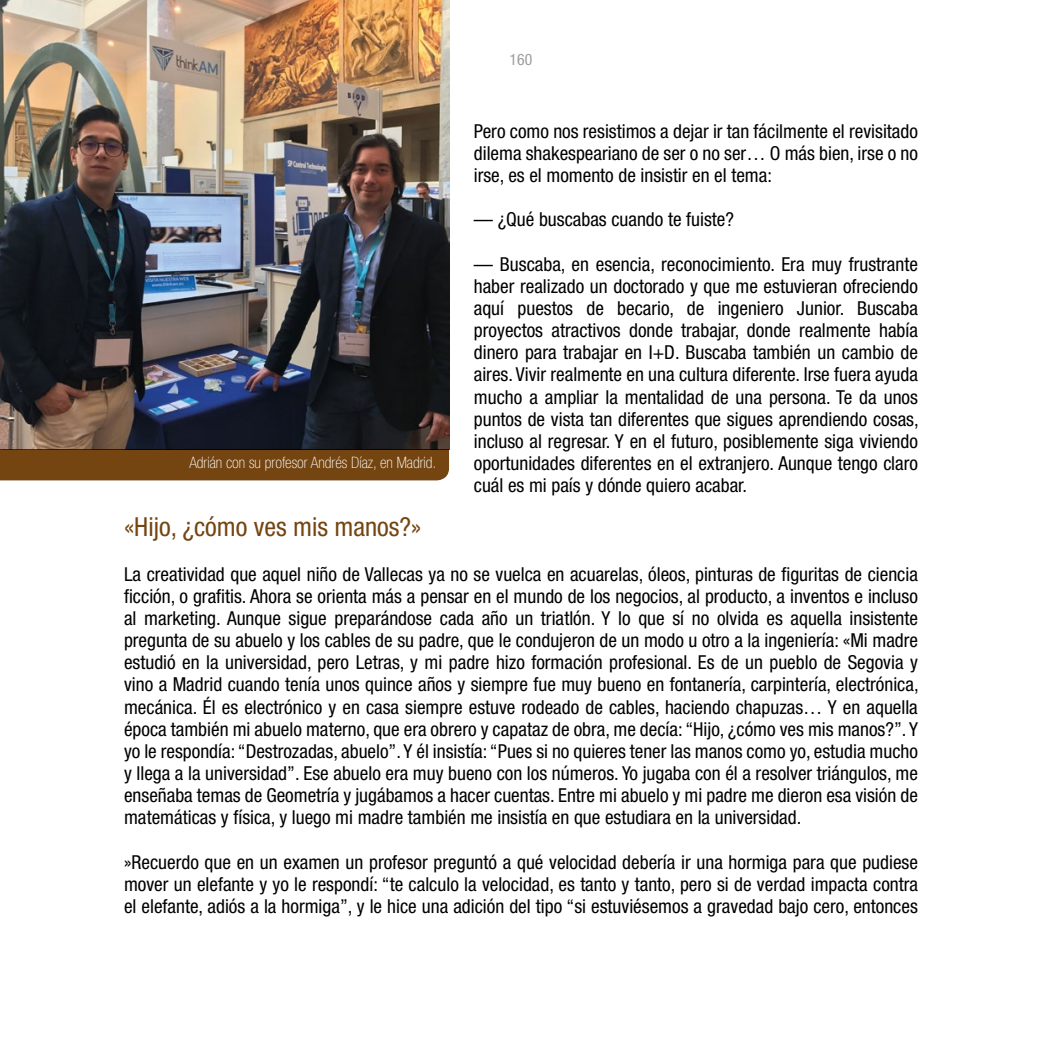
<style>
.page{position:relative;width:1042px;height:1042px;background:#fff}
.page>*{position:absolute;margin:0;border:0;box-sizing:border-box;transform-origin:0 0}
.t1{font:condensed 26.25px "Helvetica Neue LT Std";color:#744511}
.t2{font:condensed 19.25px/22.1px "Helvetica Neue LT Std";color:#000;text-align:justify}
.t3{font:100 condensed 15.75px "Helvetica Neue LT Std";color:#fff}
.t4{font:condensed 15.75px "Helvetica Neue LT Std";color:#9d9d9c}
</style>
<div class="page">
<img style="left:0;top:0;width:449px;height:449px">
<div style="left:0;top:449px;width:449px;height:31px;background:#744511"></div>
<p class="t3" style="left:189px;top:454px;width:248px">Adrián con su profesor Andrés Díaz, en Madrid.</p>
<p class="t4" style="left:510px;top:50px;width:24px">160</p>
<p class="t2" style="left:474px;top:120px;width:446px">Pero como nos resistimos a dejar ir tan fácilmente el revisitado dilema shakespeariano de ser o no ser… O más bien, irse o no irse, es el momento de insistir en el tema:</p>
<p class="t2" style="left:474px;top:208px;width:262px">— ¿Qué buscabas cuando te fuiste?</p>
<p class="t2" style="left:474px;top:253px;width:446px">— Buscaba, en esencia, reconocimiento. Era muy frustrante haber realizado un doctorado y que me estuvieran ofreciendo aquí puestos de becario, de ingeniero Junior. Buscaba proyectos atractivos donde trabajar, donde realmente había dinero para trabajar en I+D. Buscaba también un cambio de aires. Vivir realmente en una cultura diferente. Irse fuera ayuda mucho a ampliar la mentalidad de una persona. Te da unos puntos de vista tan diferentes que sigues aprendiendo cosas, incluso al regresar. Y en el futuro, posiblemente siga viviendo oportunidades diferentes en el extranjero. Aunque tengo claro cuál es mi país y dónde quiero acabar.</p>
<h1 class="t1" style="left:124px;top:512px;width:299px">«Hijo, ¿cómo ves mis manos?»</h1>
<p class="t2" style="left:124px;top:563px;width:796px">La creatividad que aquel niño de Vallecas ya no se vuelca en acuarelas, óleos, pinturas de figuritas de ciencia ficción, o grafitis. Ahora se orienta más a pensar en el mundo de los negocios, al producto, a inventos e incluso al marketing. Aunque sigue preparándose cada año un triatlón. Y lo que sí no olvida es aquella insistente pregunta de su abuelo y los cables de su padre, que le condujeron de un modo u otro a la ingeniería: «Mi madre estudió en la universidad, pero Letras, y mi padre hizo formación profesional. Es de un pueblo de Segovia y vino a Madrid cuando tenía unos quince años y siempre fue muy bueno en fontanería, carpintería, electrónica, mecánica. Él es electrónico y en casa siempre estuve rodeado de cables, haciendo chapuzas… Y en aquella época también mi abuelo materno, que era obrero y capataz de obra, me decía: “Hijo, ¿cómo ves mis manos?”. Y yo le respondía: “Destrozadas, abuelo”. Y él insistía: “Pues si no quieres tener las manos como yo, estudia mucho y llega a la universidad”. Ese abuelo era muy bueno con los números. Yo jugaba con él a resolver triángulos, me enseñaba temas de Geometría y jugábamos a hacer cuentas. Entre mi abuelo y mi padre me dieron esa visión de matemáticas y física, y luego mi madre también me insistía en que estudiara en la universidad.</p>
<p class="t2" style="left:124px;top:850px;width:795px">»Recuerdo que en un examen un profesor preguntó a qué velocidad debería ir una hormiga para que pudiese mover un elefante y yo le respondí: “te calculo la velocidad, es tanto y tanto, pero si de verdad impacta contra el elefante, adiós a la hormiga”, y le hice una adición del tipo “si estuviésemos a gravedad bajo cero, entonces</p>
</div>
